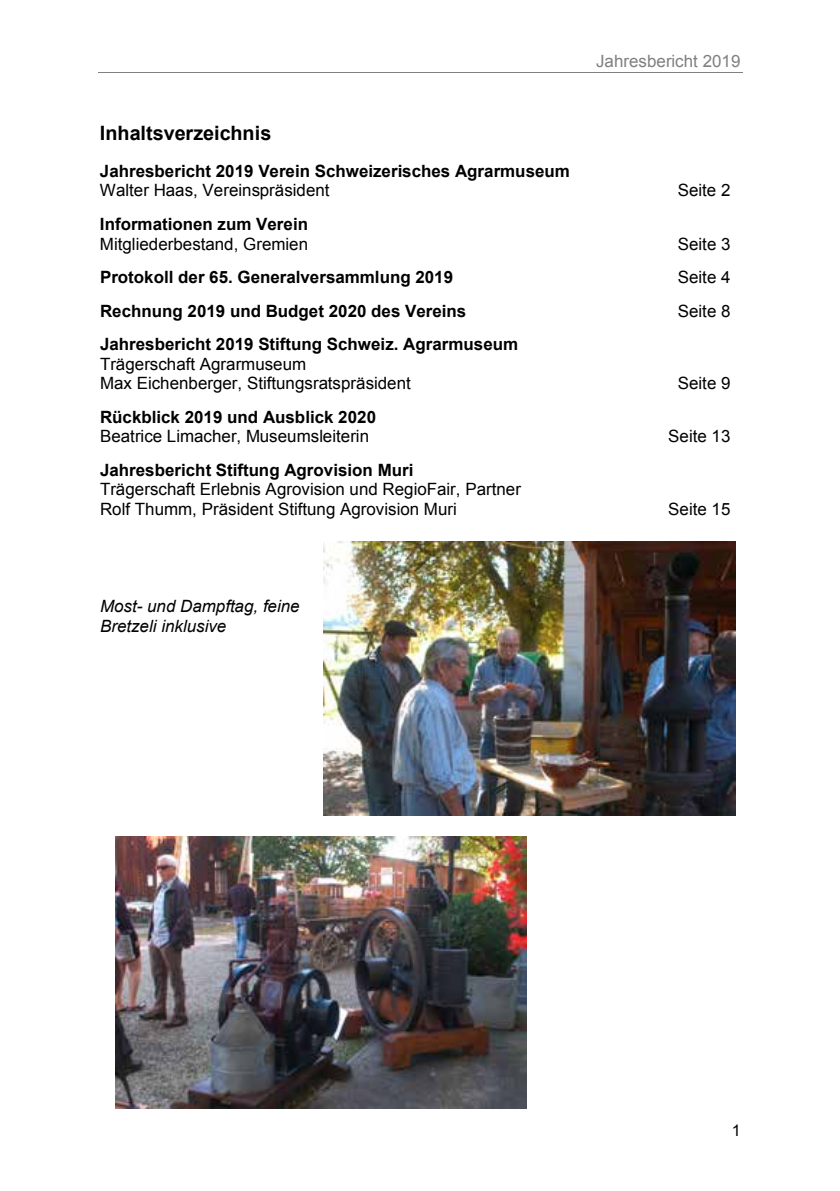
<style>
.page{position:relative;width:840px;height:1191px;background:#fff}
.page>*{position:absolute;margin:0;border:0;box-sizing:border-box;transform-origin:0 0}
.t1{font:700 19.8px "Arial";color:#000}
.t2{font:17px/19.4px "Arial";color:#000}
.t3{font:700 17px "Arial";color:#000}
.t4{font:italic 17px/19.4px "Arial";color:#000}
.t5{font:17px "Arial";color:#808080}
.t6{font:16px "Arial";color:#000}
</style>
<div class="page">
<hr style="left:98px;top:72px;width:644px;height:1px;background:#808080">
<img style="left:116px;top:836px;width:410px;height:272px">
<img style="left:323px;top:541px;width:412px;height:274px">
<p class="t5" style="left:596px;top:52px;width:146px">Jahresbericht 2019</p>
<p class="t1" style="left:100px;top:122px;width:173px">Inhaltsverzeichnis</p>
<p class="t3" style="left:100px;top:161px;width:471px">Jahresbericht 2019 Verein Schweizerisches Agrarmuseum</p>
<p class="t2" style="left:100px;top:181px;width:231px">Walter Haas, Vereinspräsident</p>
<p class="t2" style="left:677px;top:181px;width:54px">Seite 2</p>
<p class="t3" style="left:100px;top:215px;width:209px">Informationen zum Verein</p>
<p class="t2" style="left:100px;top:234px;width:209px">Mitgliederbestand, Gremien</p>
<p class="t2" style="left:677px;top:234px;width:54px">Seite 3</p>
<p class="t3" style="left:100px;top:267px;width:354px">Protokoll der 65. Generalversammlung 2019</p>
<p class="t2" style="left:677px;top:267px;width:54px">Seite 4</p>
<p class="t3" style="left:100px;top:301px;width:367px">Rechnung 2019 und Budget 2020 des Vereins</p>
<p class="t2" style="left:677px;top:301px;width:54px">Seite 8</p>
<p class="t3" style="left:100px;top:335px;width:419px">Jahresbericht 2019 Stiftung Schweiz. Agrarmuseum</p>
<p class="t2" style="left:100px;top:354px;width:312px">Trägerschaft Agrarmuseum<br>Max Eichenberger, Stiftungsratspräsident</p>
<p class="t2" style="left:677px;top:373px;width:54px">Seite 9</p>
<p class="t3" style="left:100px;top:407px;width:277px">Rückblick 2019 und Ausblick 2020</p>
<p class="t2" style="left:100px;top:426px;width:270px">Beatrice Limacher, Museumsleiterin</p>
<p class="t2" style="left:668px;top:426px;width:64px">Seite 13</p>
<p class="t3" style="left:100px;top:460px;width:315px">Jahresbericht Stiftung Agrovision Muri</p>
<p class="t2" style="left:100px;top:479px;width:422px">Trägerschaft Erlebnis Agrovision und RegioFair, Partner<br>Rolf Thumm, Präsident Stiftung Agrovision Muri</p>
<p class="t2" style="left:668px;top:499px;width:64px">Seite 15</p>
<p class="t4" style="left:100px;top:596px;width:201px">Most- und Dampftag, feine<br>Bretzeli inklusive</p>
<p class="t6" style="left:731px;top:1121px;width:10px">1</p>
</div>
